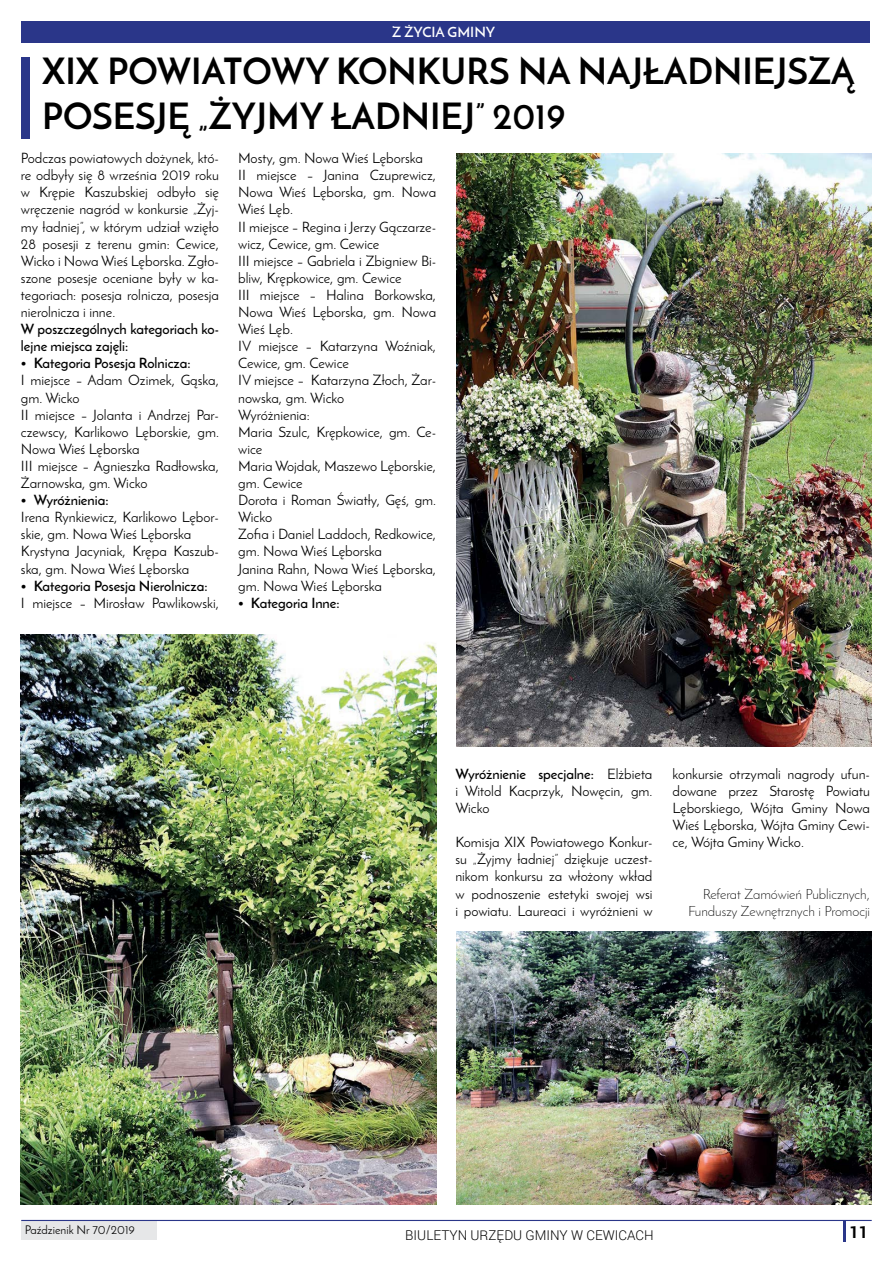
<style>
.page{position:relative;width:893px;height:1263px;background:#fff}
.page>*{position:absolute;margin:0;border:0;box-sizing:border-box;transform-origin:0 0}
.t1{font:700 36px "Josefin Sans";color:#000}
.t2{font:700 16.5px "Roboto";color:#000}
.t3{font:14.25px/17.1px "Josefin Sans";color:#000;text-align:justify}
.t4{font:600 14.25px/17.1px "Josefin Sans";color:#000}
.t5{font:300 14.25px/17.1px "Josefin Sans";color:#000;text-align:right}
.t6{font:600 14.25px "Josefin Sans";color:#fff}
.t7{font:300 13.5px "Roboto";color:#000}
.t8{font:12px "Josefin Sans";color:#000}
.s1{font-weight:600}
</style>
<div class="page">
<div style="left:21px;top:1220px;width:135px;height:19px;background:#e6e7e8"></div>
<hr style="left:21px;top:1220px;width:851px;height:1px;background:#2a3689">
<hr style="left:843px;top:1220px;width:3px;height:22px;background:#2a3689">
<img style="left:456px;top:153px;width:416px;height:593px">
<img style="left:21px;top:635px;width:415px;height:570px">
<img style="left:456px;top:931px;width:416px;height:274px">
<div style="left:21px;top:57px;width:8px;height:82px;background:#2a3689"></div>
<div style="left:21px;top:21px;width:849px;height:22px;background:#2a3689"></div>
<p class="t6" style="left:392px;top:23px;width:31px">z życia</p>
<p class="t6" style="left:448px;top:23px;width:20px">gminy</p>
<h1 class="t1" style="left:42px;top:49px;width:91px">XIX POWIATOW</h1>
<h1 class="t1" style="left:305px;top:49px;width:58px">Y KONK</h1>
<h1 class="t1" style="left:440px;top:49px;width:159px">URSNANAJ</h1>
<h1 class="t1" style="left:643px;top:49px;width:43px">ŁADNIEJS</h1>
<h1 class="t1" style="left:808px;top:49px;width:49px">ZĄ</h1>
<h1 class="t1" style="left:42px;top:94px;width:21px">POSESJ</h1>
<h1 class="t1" style="left:168px;top:94px;width:206px">Ę „ŻYJMY ŁADNIEJ</h1>
<h1 class="t1" style="left:475px;top:94px;width:92px">” 2019</h1>
<p class="t3" style="left:21px;top:149px;width:200px">Podczas powiatowych dożynek, któ&shy;re odbyły się 8 września 2019 roku w Krępie Kaszubskiej odbyło się wręczenie nagród w konkursie „Żyj&shy;my ładniej”, w którym udział wzięło 28 posesji z terenu gmin: Cewice, Wicko i Nowa Wieś Lęborska. Zgło&shy;szone posesje oceniane były w ka&shy;tegoriach: posesja rolnicza, posesja nierolnicza i inne.</p>
<p class="t4" style="left:21px;top:320px;width:200px">W poszczególnych kategoriach ko&shy;lejne miejsca zajęli:</p>
<p class="t4" style="left:21px;top:355px;width:171px">• Kategoria Posesja Rolnicza:</p>
<p class="t3" style="left:21px;top:372px;width:200px;text-align:left">I miejsce – Adam Ozimek, Gąska, gm. Wicko<br>II miejsce – Jolanta i Andrzej Par&shy;czewscy, Karlikowo Lęborskie, gm.<br>Nowa Wieś Lęborska<br>III miejsce – Agnieszka Radłowska,<br>Żarnowska, gm. Wicko</p>
<p class="t4" style="left:21px;top:491px;width:89px">• Wyróżnienia:</p>
<p class="t3" style="left:21px;top:509px;width:200px;text-align:left">Irena Rynkiewicz, Karlikowo Lębor&shy;skie, gm. Nowa Wieś Lęborska<br>Krystyna Jacyniak, Krępa Kaszub&shy;ska, gm. Nowa Wieś Lęborska</p>
<p class="t4" style="left:21px;top:577px;width:188px">• Kategoria Posesja Nierolnicza:</p>
<p class="t3" style="left:21px;top:594px;width:200px">I miejsce – Mirosław Pawlikowski,</p>
<p class="t3" style="left:238px;top:149px;width:200px;text-align:left">Mosty, gm. Nowa Wieś Lęborska<br>II miejsce – Janina Czuprewicz,<br>Nowa Wieś Lęborska, gm. Nowa<br>Wieś Lęb.<br>II miejsce – Regina i Jerzy Gączarze&shy;wicz, Cewice, gm. Cewice<br>III miejsce – Gabriela i Zbigniew Bi&shy;bliw, Krępkowice, gm. Cewice<br>III miejsce – Halina Borkowska,<br>Nowa Wieś Lęborska, gm. Nowa<br>Wieś Lęb.<br>IV miejsce – Katarzyna Woźniak,<br>Cewice, gm. Cewice<br>IV miejsce – Katarzyna Złoch, Żar&shy;nowska, gm. Wicko<br>Wyróżnienia:<br>Maria Szulc, Krępkowice, gm. Ce&shy;wice<br>Maria Wojdak, Maszewo Lęborskie, gm. Cewice<br>Dorota i Roman Światły, Gęś, gm.<br>Wicko<br>Zofia i Daniel Laddoch, Redkowice, gm. Nowa Wieś Lęborska<br>Janina Rahn, Nowa Wieś Lęborska, gm. Nowa Wieś Lęborska</p>
<p class="t4" style="left:238px;top:594px;width:103px">• Kategoria Inne:</p>
<p class="t3" style="left:455px;top:765px;width:199px"><span class="s1">Wyróżnienie specjalne:</span> Elżbieta i Witold Kacprzyk, Nowęcin, gm.<br>Wicko</p>
<p class="t3" style="left:455px;top:833px;width:199px">Komisja XIX Powiatowego Konkur&shy;su „Żyjmy ładniej” dziękuje uczest&shy;nikom konkursu za włożony wkład w podnoszenie estetyki swojej wsi i powiatu. Laureaci i wyróżnieni w</p>
<p class="t3" style="left:673px;top:765px;width:199px">konkursie otrzymali nagrody ufun&shy;dowane przez Starostę Powiatu Lęborskiego, Wójta Gminy Nowa Wieś Lęborska, Wójta Gminy Cewi&shy;ce, Wójta Gminy Wicko.</p>
<p class="t5" style="left:688px;top:885px;width:184px">Referat Zamówień Publicznych,<br>Funduszy Zewnętrznych i Promocji</p>
<p class="t8" style="left:25px;top:1222px;width:112px">Paździenik Nr 70/2019</p>
<p class="t2" style="left:849px;top:1220px;width:20px">11</p>
<p class="t7" style="left:405px;top:1226px;width:250px">BIULETYN URZĘDU GMINY W CEWICACH</p>
</div>
